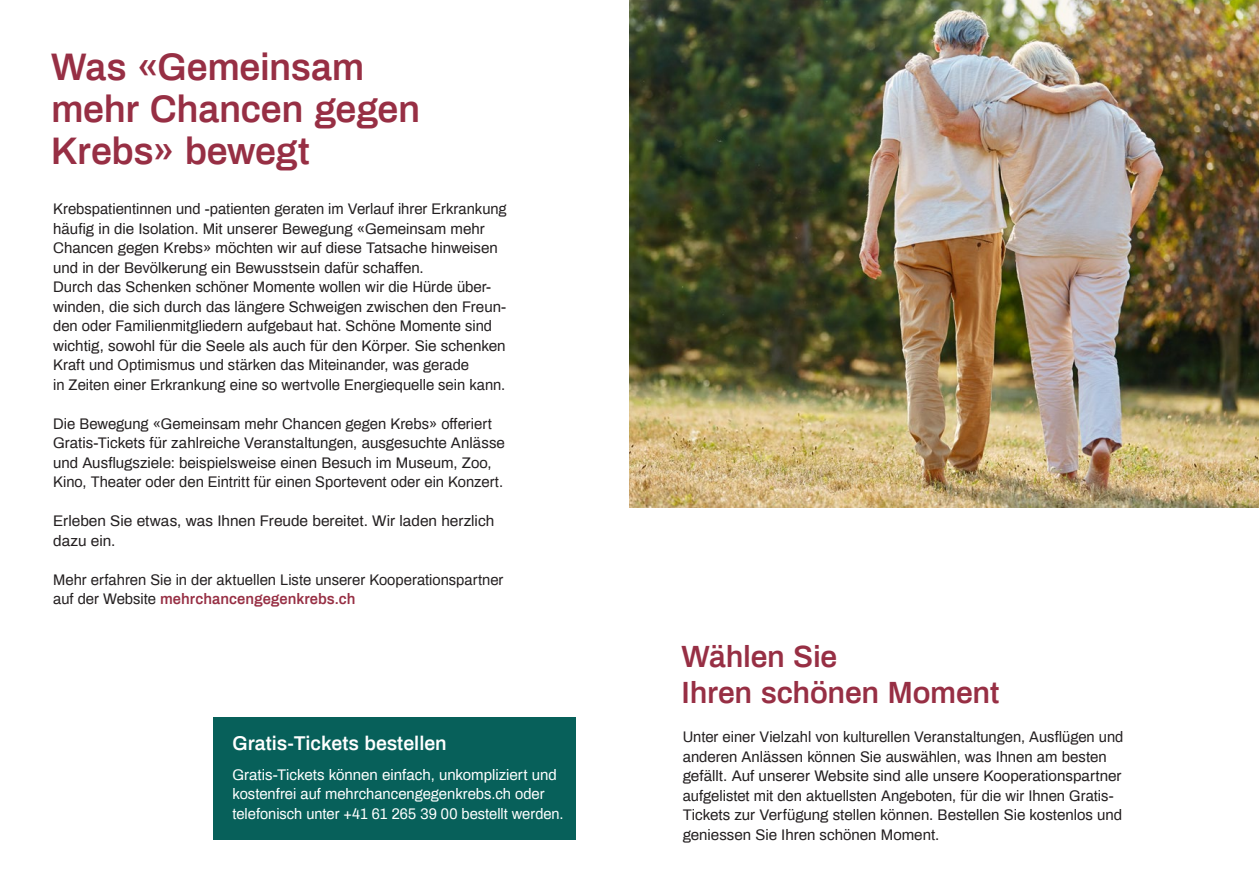
<style>
.page{position:relative;width:1259px;height:893px;background:#fff}
.page>*{position:absolute;margin:0;border:0;box-sizing:border-box;transform-origin:0 0}
.t1{font:600 37.5px/42px "Archivo";letter-spacing:-.01em;color:#972f44}
.t2{font:600 30px/36px "Archivo";letter-spacing:-.01em;color:#972f44}
.t3{font:600 19.5px "Archivo";color:#fff}
.t4{font:15px/19.5px "Archivo";color:#231f20}
.t5{font:15px/19.5px "Archivo";letter-spacing:.005em;color:#fff}
.s1{font-weight:600;color:#972f44}
</style>
<div class="page">
<div style="left:213px;top:718px;width:363px;height:122px;background:#07605a"></div>
<img style="left:629px;top:0;width:630px;height:507px">
<h1 class="t1" style="left:51px;top:44px;width:371px">Was «Gemeinsam mehr Chancen gegen<br>Krebs» bewegt</h1>
<p class="t4" style="left:53px;top:198px;width:455px">Krebspatientinnen und -patienten geraten im Verlauf ihrer Erkrankung häufig in die Isolation. Mit unserer Bewegung «Gemeinsam mehr Chancen gegen Krebs» möchten wir auf diese Tatsache hinweisen und in der Bevölkerung ein Bewusstsein dafür schaffen.<br>Durch das Schenken schöner Momente wollen wir die Hürde über&shy;winden, die sich durch das längere Schweigen zwischen den Freun&shy;den oder Familienmitgliedern aufgebaut hat. Schöne Momente sind wichtig, sowohl für die Seele als auch für den Körper. Sie schenken Kraft und Optimismus und stärken das Miteinander, was gerade<br>in Zeiten einer Erkrankung eine so wertvolle Energiequelle sein kann.</p>
<p class="t4" style="left:53px;top:413px;width:453px">Die Bewegung «Gemeinsam mehr Chancen gegen Krebs» offeriert Gratis-Tickets für zahlreiche Veranstaltungen, ausgesuchte Anlässe und Ausflugsziele: beispielsweise einen Besuch im Museum, Zoo, Kino, Theater oder den Eintritt für einen Sportevent oder ein Konzert.</p>
<p class="t4" style="left:53px;top:510px;width:443px">Erleben Sie etwas, was Ihnen Freude bereitet. Wir laden herzlich dazu ein.</p>
<p class="t4" style="left:53px;top:569px;width:452px">Mehr erfahren Sie in der aktuellen Liste unserer Kooperationspartner auf der Website <span class="s1">mehrchancengegenkrebs.ch</span></p>
<h3 class="t3" style="left:232px;top:729px;width:216px">Gratis-Tickets bestellen</h3>
<p class="t5" style="left:232px;top:764px;width:332px">Gratis-Tickets können einfach, unkompliziert und kostenfrei auf mehrchancengegenkrebs.ch oder telefonisch unter +41 61 265 39 00 bestellt werden.</p>
<h2 class="t2" style="left:681px;top:636px;width:319px">Wählen Sie<br>Ihren schönen Moment</h2>
<p class="t4" style="left:682px;top:726px;width:442px">Unter einer Vielzahl von kulturellen Veranstaltungen, Ausflügen und anderen Anlässen können Sie auswählen, was Ihnen am besten gefällt. Auf unserer Website sind alle unsere Kooperationspartner aufgelistet mit den aktuellsten Angeboten, für die wir Ihnen Gratis-Tickets zur Verfügung stellen können. Bestellen Sie kostenlos und geniessen Sie Ihren schönen Moment.</p>
</div>
